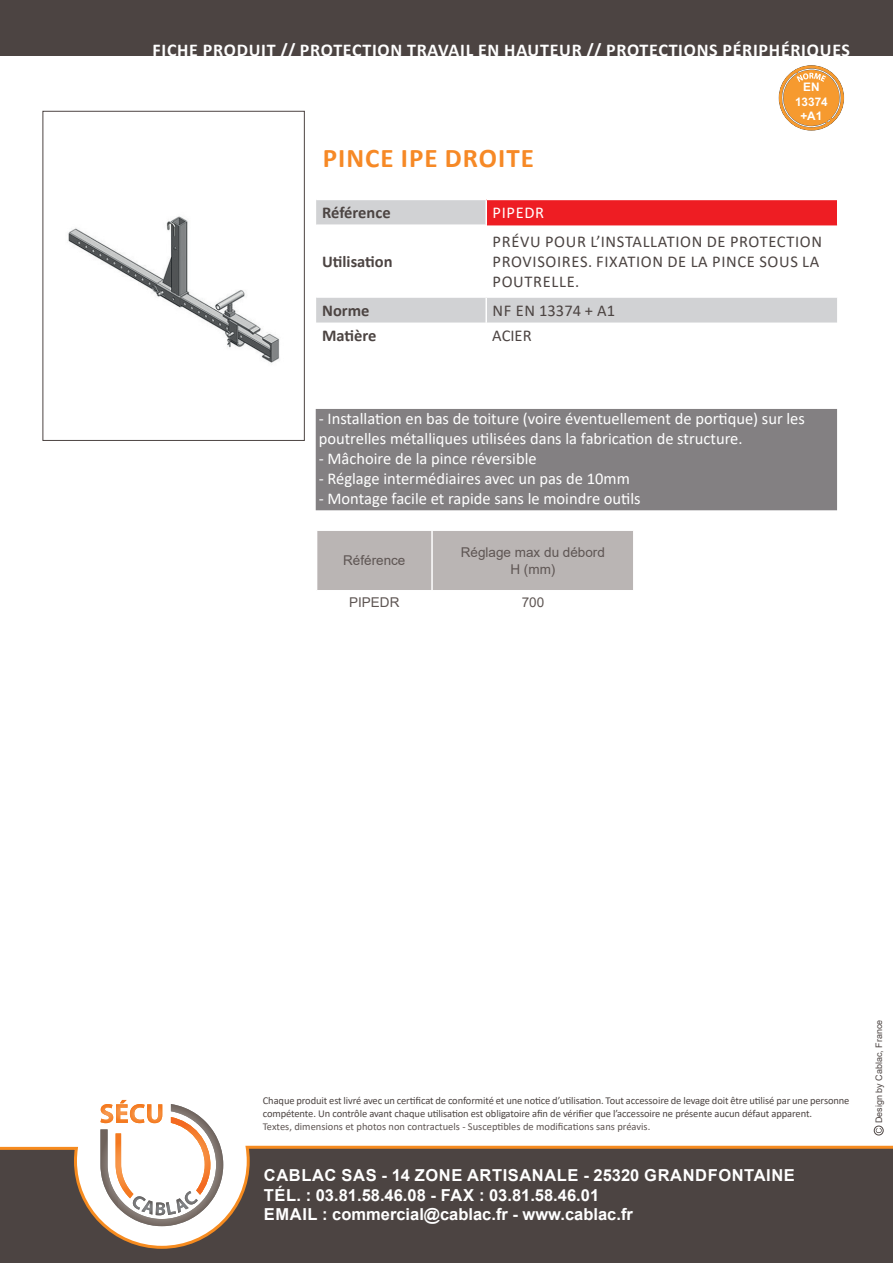
<style>
.page{position:relative;width:893px;height:1263px;background:#fff}
.page>*{position:absolute;margin:0;border:0;box-sizing:border-box;transform-origin:0 0}
.t1{font:700 27px "Calibri";letter-spacing:.04em;color:#f68926}
.t2{font:700 18px "Calibri";letter-spacing:.04em;color:#fff}
.t3{font:16.5px/19.8px "Calibri";color:#fff}
.t4{font:700 16.5px/19.8px "Arial";color:#fff}
.t5{font:16.5px/19.8px "Calibri";letter-spacing:.04em;color:#4c4442}
.t6{font:700 16.5px "Calibri";color:#4c4442}
.t7{font:16.5px "Calibri";color:#4c4442}
.t8{font:13.5px/16.2px "Arial";color:#5e5553;text-align:center}
.t9{font:700 11.85px/14.1px "Arial";color:#fff;text-align:center}
.t10{font:10.5px/12.6px "Calibri";letter-spacing:-.01em;color:#4c4442}
.t11{font:10.5px "Calibri";color:#5e5553}
.t12{font:9px "Arial";color:#4c4442}
</style>
<div class="page">
<div style="left:0;top:1147px;width:893px;height:116px;background:#4c4442"></div>
<svg style="left:100px;top:1100px;width:106px;height:44px"></svg>
<img style="left:206px;top:1122px;width:9px;height:22px">
<img style="left:214px;top:1133px;width:6px;height:11px">
<svg style="left:0;top:1144px;width:893px;height:105px"></svg>
<div style="left:874px;top:1126px;width:10px;height:9px;border:1px solid #4c4442;border-radius:50%"></div>
<svg style="left:876px;top:1128px;width:6px;height:5px"></svg>
<div style="left:43px;top:111px;width:262px;height:330px;border:1px solid #4c4442"></div>
<div style="left:0;top:0;width:893px;height:55px;background:#4c4442"></div>
<img style="left:68px;top:216px;width:212px;height:147px">
<svg style="left:316px;top:200px;width:521px;height:123px"></svg>
<div style="left:486px;top:199px;width:351px;height:26px;background:#ee1d23"></div>
<hr style="left:316px;top:296px;width:170px;height:2px;background:#fff">
<hr style="left:486px;top:296px;width:351px;height:2px;background:#fff">
<hr style="left:316px;top:225px;width:169px;height:1px;background:#fff">
<hr style="left:487px;top:225px;width:350px;height:1px;background:#ee1d23">
<hr style="left:485px;top:200px;width:2px;height:25px;background:#fff">
<hr style="left:485px;top:225px;width:2px;height:71px;background:#fff">
<hr style="left:485px;top:298px;width:2px;height:25px;background:#fff">
<hr style="left:486px;top:199px;width:351px;height:1px;background:#fff">
<svg style="left:779px;top:65px;width:65px;height:66px"></svg>
<div style="left:317px;top:531px;width:316px;height:59px;background:#bab5b4"></div>
<div style="left:317px;top:410px;width:519px;height:99px;background:#838082"></div>
<div style="left:316px;top:409px;width:521px;height:101px;border:3px solid #838082"></div>
<h2 class="t2" style="left:153px;top:37px;width:699px">FICHE PRODUIT // PROTECTION TRAVAIL EN HAUTEUR // PROTECTIONS PÉRIPHÉRIQUES</h2>
<p class="t9" style="left:795px;top:80px;width:34px">EN<br>13374 +A1</p>
<h1 class="t1" style="left:323px;top:139px;width:213px">PINCE IPE DROITE</h1>
<h3 class="t6" style="left:322px;top:201px;width:70px">Référence</h3>
<h3 class="t3" style="left:493px;top:203px;width:53px">PIPEDR</h3>
<h3 class="t6" style="left:322px;top:250px;width:72px">Utilisation</h3>
<h3 class="t5" style="left:493px;top:232px;width:331px">PRÉVU POUR L’INSTALLATION DE PROTECTION<br>PROVISOIRES. FIXATION DE LA PINCE SOUS LA<br>POUTRELLE.</h3>
<h3 class="t6" style="left:322px;top:299px;width:49px">Norme</h3>
<h3 class="t7" style="left:493px;top:299px;width:124px">NF EN 13374 + A1</h3>
<h3 class="t6" style="left:322px;top:324px;width:56px">Matière</h3>
<h3 class="t5" style="left:492px;top:326px;width:41px">ACIER</h3>
<h3 class="t3" style="left:319px;top:408px;width:488px">- Installation en bas de toiture (voire éventuellement de portique) sur les poutrelles métalliques utilisées dans la fabrication de structure.</h3>
<h3 class="t3" style="left:319px;top:448px;width:219px">- Mâchoire de la pince réversible</h3>
<h3 class="t3" style="left:319px;top:468px;width:313px">- Réglage intermédiaires avec un pas de 10mm</h3>
<h3 class="t3" style="left:319px;top:488px;width:323px">- Montage facile et rapide sans le moindre outils</h3>
<p class="t8" style="left:343px;top:552px;width:64px">Référence</p>
<p class="t8" style="left:461px;top:544px;width:146px">Réglage max du débord<br>H (mm)</p>
<p class="t8" style="left:349px;top:594px;width:52px">PIPEDR</p>
<p class="t8" style="left:522px;top:594px;width:24px">700</p>
<p class="t10" style="left:263px;top:1094px;width:588px">Chaque produit est livré avec un certificat de conformité et une notice d’utilisation. Tout accessoire de levage doit être utilisé par une personne compétente. Un contrôle avant chaque utilisation est obligatoire afin de vérifier que l’accessoire ne présente aucun défaut apparent.</p>
<p class="t11" style="left:263px;top:1119px;width:389px">Textes, dimensions et photos non contractuels - Susceptibles de modifications sans préavis.</p>
<h3 class="t4" style="left:264px;top:1165px;width:532px">CABLAC SAS - 14 ZONE ARTISANALE - 25320 GRANDFONTAINE<br>TÉL. : 03.81.58.46.08 - FAX : 03.81.58.46.01<br>EMAIL : commercial@cablac.fr - www.cablac.fr</h3>
<p class="t12" style="left:873px;top:1123px;width:105px;rotate:-90deg">Design by Cablac, France</p>
</div>
